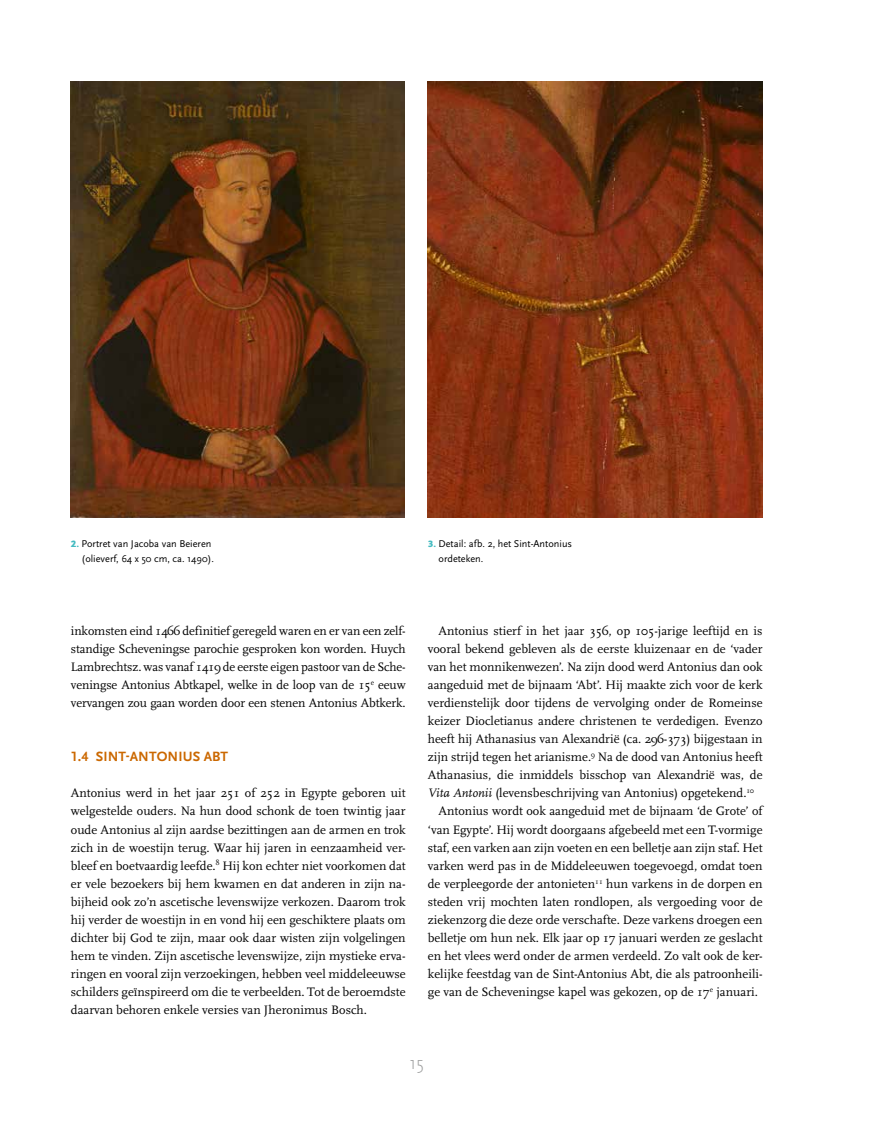
<style>
.page{position:relative;width:869px;height:1134px;background:#fff}
.page>*{position:absolute;margin:0;border:0;box-sizing:border-box;transform-origin:0 0}
.t1{font:300 18.75px "Scala Sans OT";color:#9d9e9e}
.t2{font:700 14.12px "Scala Sans OT";letter-spacing:.01em;color:#cb6800}
.t3{font:12.75px/18.1px "Scala OT";color:#000;text-align:justify}
.t4{font:10.25px/15.6px "Scala Sans OT";color:#000;text-align:right}
.s1{font-weight:900;font-size:9.62px;color:#45bbc1}
.s2{font-style:italic}
</style>
<div class="page">
<img style="left:71px;top:81px;width:333px;height:436px">
<img style="left:427px;top:81px;width:335px;height:436px">
<p class="t4" style="left:71px;top:536px;width:145px"><span class="s1">2.</span> Portret van Jacoba van Beieren (olieverf, 64 x 50 cm, ca. 1490).</p>
<p class="t4" style="left:438px;top:536px;width:135px;text-align:left;text-indent:-11px"><span class="s1">3.</span> Detail: afb. 2, het Sint-Antonius ordeteken.</p>
<p class="t3" style="left:71px;top:622px;width:336px">inkomsten eind 1466 definitief geregeld waren en er van een zelf&shy;standige Scheveningse parochie gesproken kon worden. Huych Lambrechtsz. was vanaf 1419 de eerste eigen pastoor van de Sche&shy;veningse Antonius Abtkapel, welke in de loop van de 15<sup>e</sup> eeuw vervangen zou gaan worden door een stenen Antonius Abtkerk.</p>
<p class="t2" style="left:71px;top:749px;width:159px">1.4 SINT-ANTONIUS ABT</p>
<p class="t3" style="left:71px;top:784px;width:336px">Antonius werd in het jaar 251 of 252 in Egypte geboren uit welgestelde ouders. Na hun dood schonk de toen twintig jaar oude Antonius al zijn aardse bezittingen aan de armen en trok zich in de woestijn terug. Waar hij jaren in eenzaamheid ver&shy;bleef en boetvaardig leefde.<sup>8</sup> Hij kon echter niet voorkomen dat er vele bezoekers bij hem kwamen en dat anderen in zijn na&shy;bijheid ook zo’n ascetische levenswijze verkozen. Daarom trok hij verder de woestijn in en vond hij een geschiktere plaats om dichter bij God te zijn, maar ook daar wisten zijn volgelingen hem te vinden. Zijn ascetische levenswijze, zijn mystieke erva&shy;ringen en vooral zijn verzoekingen, hebben veel middeleeuwse schilders geïnspireerd om die te verbeelden. Tot de beroemdste daarvan behoren enkele versies van Jheronimus Bosch.</p>
<p class="t3" style="left:438px;top:622px;width:325px">Antonius stierf in het jaar 356, op 105-jarige leeftijd en is</p>
<p class="t3" style="left:427px;top:640px;width:336px">vooral bekend gebleven als de eerste kluizenaar en de ‘vader</p>
<p class="t3" style="left:427px;top:658px;width:336px">van het monnikenwezen’. Na zijn dood werd Antonius dan ook</p>
<p class="t3" style="left:427px;top:676px;width:336px">aangeduid met de bijnaam ‘Abt’. Hij maakte zich voor de kerk</p>
<p class="t3" style="left:427px;top:694px;width:336px">verdienstelijk door tijdens de vervolging onder de Romeinse</p>
<p class="t3" style="left:427px;top:712px;width:336px">keizer Diocletianus andere christenen te verdedigen. Evenzo</p>
<p class="t3" style="left:427px;top:730px;width:336px">heeft hij Athanasius van Alexandrië (ca. 296-373) bijgestaan in</p>
<p class="t3" style="left:427px;top:748px;width:336px">zijn strijd tegen het arianisme.<sup>9</sup> Na de dood van Antonius heeft</p>
<p class="t3" style="left:427px;top:766px;width:336px">Athanasius, die inmiddels bisschop van Alexandrië was, de</p>
<p class="t3" style="left:427px;top:784px;width:327px"><span class="s2">Vita Antonii</span> (levensbeschrijving van Antonius) opgetekend.<sup>10</sup></p>
<p class="t3" style="left:438px;top:802px;width:325px">Antonius wordt ook aangeduid met de bijnaam ‘de Grote’ of</p>
<p class="t3" style="left:427px;top:821px;width:336px">‘van Egypte’. Hij wordt doorgaans afgebeeld met een T-vormige</p>
<p class="t3" style="left:427px;top:839px;width:336px">staf, een varken aan zijn voeten en een belletje aan zijn staf. Het</p>
<p class="t3" style="left:427px;top:857px;width:336px">varken werd pas in de Middeleeuwen toegevoegd, omdat toen</p>
<p class="t3" style="left:427px;top:875px;width:336px">de verpleegorde der antonieten<sup>11</sup> hun varkens in de dorpen en</p>
<p class="t3" style="left:427px;top:893px;width:336px">steden vrij mochten laten rondlopen, als vergoeding voor de</p>
<p class="t3" style="left:427px;top:911px;width:336px">ziekenzorg die deze orde verschafte. Deze varkens droegen een</p>
<p class="t3" style="left:427px;top:929px;width:336px">belletje om hun nek. Elk jaar op 17 januari werden ze geslacht</p>
<p class="t3" style="left:427px;top:947px;width:336px">en het vlees werd onder de armen verdeeld. Zo valt ook de ker-</p>
<p class="t3" style="left:427px;top:965px;width:336px">kelijke feestdag van de Sint-Antonius Abt, die als patroonheili-</p>
<p class="t3" style="left:427px;top:983px;width:331px">ge van de Scheveningse kapel was gekozen, op de 17<sup>e</sup> januari.</p>
<h1 class="t1" style="left:409px;top:1052px;width:16px">15</h1>
</div>
